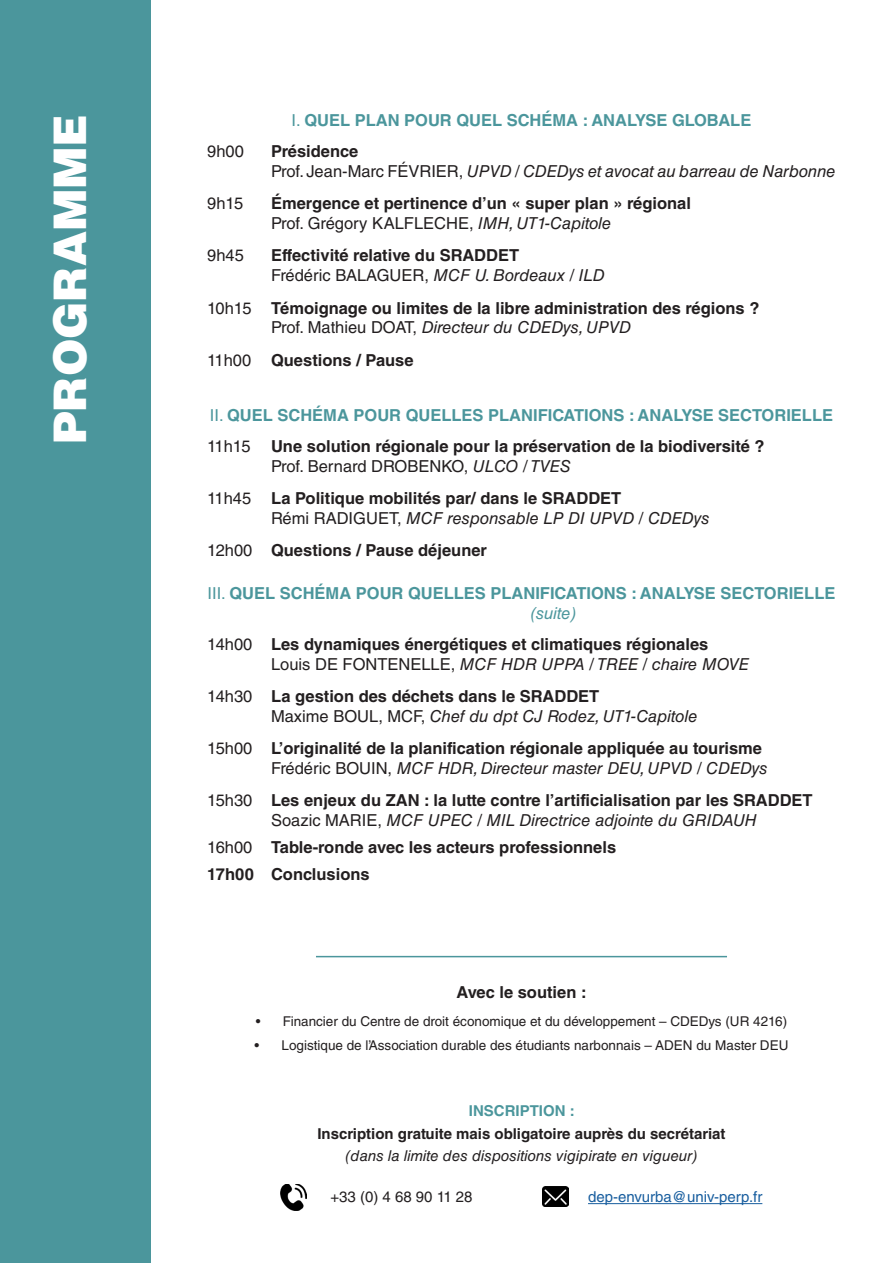
<style>
.page{position:relative;width:893px;height:1263px;background:#fff}
.page>*{position:absolute;margin:0;border:0;box-sizing:border-box;transform-origin:0 0}
.t1{font:900 45px "Helvetica LT Std";color:#fff}
.t2{font:700 16.5px "Helvetica LT Std";color:#231f20}
.t3{font:italic 16.5px "Helvetica LT Std";color:#231f20}
.t4{font:700 16.5px/19.8px "Helvetica LT Std";color:#4b969c}
.t5{font:16.5px "Helvetica LT Std";color:#231f20}
.t6{font:700 15px "Helvetica LT Std";color:#231f20}
.t7{font:italic 15px "Helvetica LT Std";color:#231f20}
.t8{font:15px "Helvetica LT Std";color:#175d9e}
.t9{font:15px "Helvetica LT Std";color:#231f20}
.t10{font:700 15px "Helvetica LT Std";color:#4b969c}
.t11{font:13.5px "Helvetica LT Std";color:#231f20}
.s1{font-weight:400}
.s2{font-style:normal}
.s3{font-style:italic}
.s4{font-weight:400;font-style:italic}
</style>
<div class="page">
<div style="left:0;top:0;width:150px;height:1263px;background:#4b969c"></div>
<hr style="left:316px;top:956px;width:411px;height:1px;background:#4b969c">
<img style="left:542px;top:1187px;width:26px;height:19px">
<hr style="left:588px;top:1203px;width:174px;height:1px;background:#175d9e">
<img style="left:281px;top:1184px;width:26px;height:26px">
<p class="t1" style="left:41px;top:444px;width:331px;rotate:-90deg">PROGRAMME</p>
<p class="t4" style="left:292px;top:110px;width:461px"><span class="s1">I.</span> QUEL PLAN POUR QUEL SCHÉMA : ANALYSE GLOBALE</p>
<p class="t5" style="left:207px;top:142px;width:38px">9h00</p>
<p class="t2" style="left:271px;top:141px;width:89px">Présidence</p>
<p class="t3" style="left:271px;top:161px;width:566px"><span class="s2">Prof. Jean-Marc FÉVRIER,</span> UPVD / CDEDys et avocat au barreau de Narbonne</p>
<p class="t5" style="left:207px;top:194px;width:38px">9h15</p>
<p class="t2" style="left:271px;top:193px;width:421px">Émergence et pertinence d’un « super plan » régional</p>
<p class="t5" style="left:271px;top:214px;width:342px">Prof. Grégory KALFLECHE, <span class="s3">IMH, UT1-Capitole</span></p>
<p class="t5" style="left:207px;top:246px;width:38px">9h45</p>
<p class="t2" style="left:271px;top:246px;width:250px">Effectivité relative du SRADDET</p>
<p class="t5" style="left:271px;top:266px;width:335px">Frédéric BALAGUER, <span class="s3">MCF U. Bordeaux / ILD</span></p>
<p class="t2" style="left:207px;top:298px;width:554px"><span class="s1">10h15</span> Témoignage ou limites de la libre administration des régions ?</p>
<p class="t3" style="left:271px;top:318px;width:362px"><span class="s2">Prof. Mathieu DOAT,</span> Directeur du CDEDys, UPVD</p>
<p class="t2" style="left:207px;top:350px;width:208px"><span class="s1">11h00</span> Questions / Pause</p>
<p class="t4" style="left:210px;top:404px;width:625px"><span class="s1">II.</span> QUEL SCHÉMA POUR QUELLES PLANIFICATIONS : ANALYSE SECTORIELLE</p>
<p class="t2" style="left:207px;top:436px;width:559px"><span class="s1">11h15</span> Une solution régionale pour la préservation de la biodiversité ?</p>
<p class="t5" style="left:271px;top:456px;width:301px">Prof. Bernard DROBENKO, <span class="s3">ULCO / TVES</span></p>
<p class="t2" style="left:207px;top:488px;width:416px"><span class="s1">11h45</span> La Politique mobilités par/ dans le SRADDET</p>
<p class="t3" style="left:271px;top:508px;width:440px"><span class="s2">Rémi RADIGUET,</span> MCF responsable LP DI UPVD / CDEDys</p>
<p class="t2" style="left:207px;top:540px;width:281px"><span class="s1">12h00</span> Questions / Pause déjeuner</p>
<p class="t4" style="left:531px;top:583px;width:306px;text-indent:-323px"><span class="s1">III.</span> QUEL SCHÉMA POUR QUELLES PLANIFICATIONS : ANALYSE SECTORIELLE <span class="s4">(suite)</span></p>
<p class="t2" style="left:207px;top:634px;width:503px"><span class="s1">14h00</span> Les dynamiques énergétiques et climatiques régionales</p>
<p class="t3" style="left:271px;top:654px;width:479px"><span class="s2">Louis DE FONTENELLE,</span> MCF HDR UPPA / TREE / chaire MOVE</p>
<p class="t2" style="left:207px;top:686px;width:394px"><span class="s1">14h30</span> La gestion des déchets dans le SRADDET</p>
<p class="t3" style="left:271px;top:706px;width:428px"><span class="s2">Maxime BOUL, MCF,</span> Chef du dpt CJ Rodez, UT1-Capitole</p>
<p class="t2" style="left:207px;top:738px;width:556px"><span class="s1">15h00</span> L’originalité de la planification régionale appliquée au tourisme</p>
<p class="t3" style="left:271px;top:758px;width:498px"><span class="s2">Frédéric BOUIN,</span> MCF HDR, Directeur master DEU, UPVD / CDEDys</p>
<p class="t2" style="left:207px;top:790px;width:607px"><span class="s1">15h30</span> Les enjeux du ZAN : la lutte contre l’artificialisation par les SRADDET</p>
<p class="t3" style="left:271px;top:811px;width:487px"><span class="s2">Soazic MARIE,</span> MCF UPEC / MIL Directrice adjointe du GRIDAUH</p>
<p class="t2" style="left:207px;top:837px;width:410px"><span class="s1">16h00</span> Table-ronde avec les acteurs professionnels</p>
<p class="t2" style="left:207px;top:864px;width:164px">17h00 Conclusions</p>
<p class="t2" style="left:456px;top:982px;width:132px">Avec le soutien :</p>
<p class="t11" style="left:256px;top:1013px;width:533px">• Financier du Centre de droit économique et du développement – CDEDys (UR 4216)</p>
<p class="t11" style="left:254px;top:1037px;width:535px">• Logistique de l’Association durable des étudiants narbonnais – ADEN du Master DEU</p>
<p class="t10" style="left:469px;top:1102px;width:107px">INSCRIPTION :</p>
<p class="t6" style="left:317px;top:1124px;width:410px">Inscription gratuite mais obligatoire auprès du secrétariat</p>
<p class="t7" style="left:346px;top:1147px;width:353px">(dans la limite des dispositions vigipirate en vigueur)</p>
<p class="t9" style="left:330px;top:1188px;width:144px">+33 (0) 4 68 90 11 28</p>
<p class="t8" style="left:588px;top:1188px;width:176px">dep-envurba@univ-perp.fr</p>
</div>
